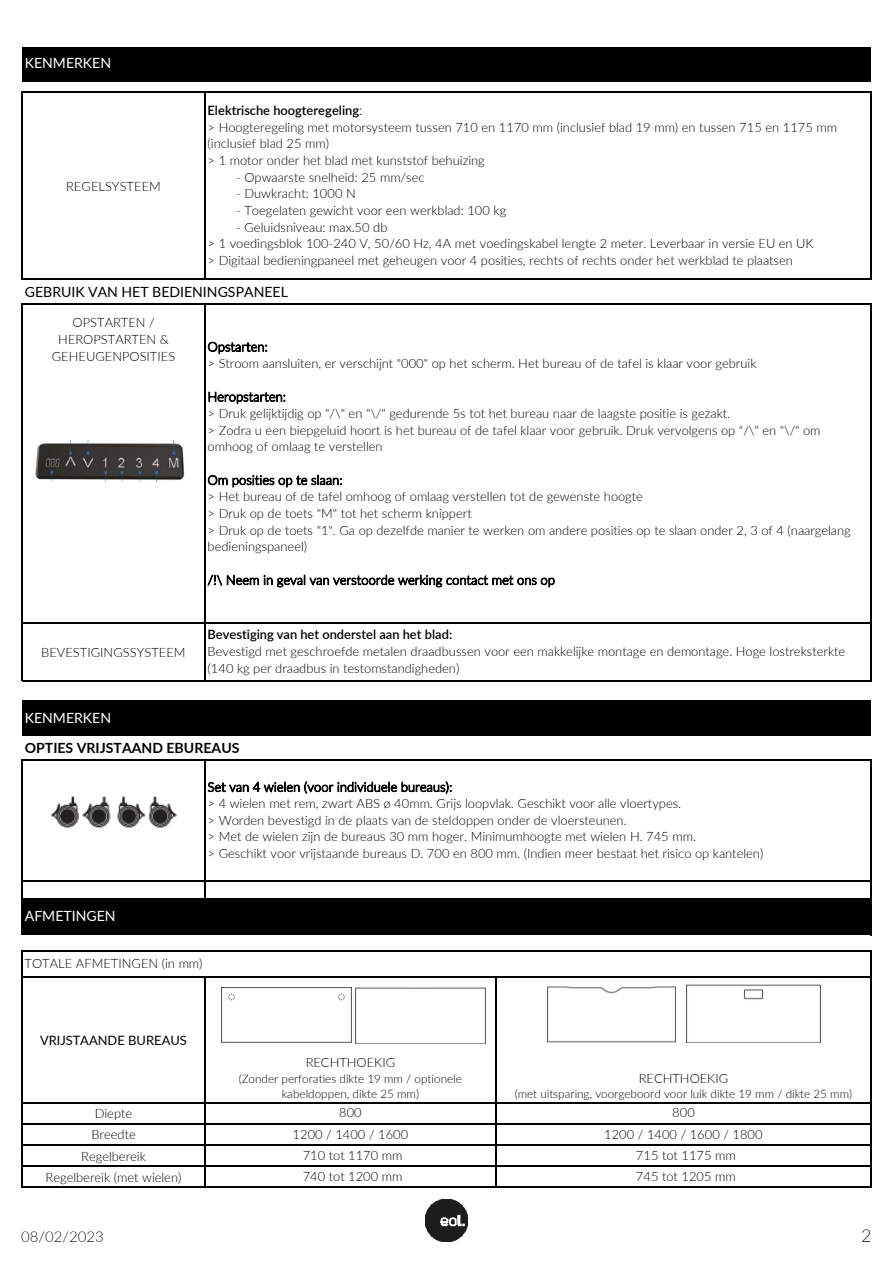
<style>
.page{position:relative;width:893px;height:1263px;background:#fff}
.page>*{position:absolute;margin:0;border:0;box-sizing:border-box;transform-origin:0 0}
.t1{font:300 18px "Lato";color:#231f20}
.t2{font:300 15px "Lato";color:#231f20}
.t3{font:14.1px "Lato";color:#000}
.t4{font:14.1px "Lato";color:#fff}
.t5{font:700 14.1px "Lato";color:#000}
.t6{font:300 12.9px/16.6px "Lato";color:#000}
.t7{font:12.9px "Lato";color:#000}
.t8{font:300 11.7px/15.3px "Lato";color:#000;text-align:center}
.s1{font-weight:600}
</style>
<div class="page">
<img style="left:425px;top:1199px;width:43px;height:43px">
<div style="left:23px;top:47px;width:848px;height:35px;background:#000"></div>
<div style="left:23px;top:700px;width:848px;height:36px;background:#000"></div>
<div style="left:23px;top:899px;width:848px;height:36px;background:#000"></div>
<hr style="left:21px;top:91px;width:1px;height:189px;background:#000">
<hr style="left:204px;top:93px;width:1px;height:187px;background:#000">
<hr style="left:870px;top:93px;width:2px;height:187px;background:#000">
<hr style="left:21px;top:303px;width:1px;height:378px;background:#000">
<hr style="left:204px;top:305px;width:1px;height:376px;background:#000">
<hr style="left:870px;top:305px;width:2px;height:376px;background:#000">
<hr style="left:21px;top:760px;width:1px;height:175px;background:#000">
<hr style="left:870px;top:761px;width:2px;height:174px;background:#000">
<hr style="left:204px;top:761px;width:1px;height:138px;background:#000">
<hr style="left:21px;top:950px;width:1px;height:238px;background:#000">
<hr style="left:204px;top:977px;width:1px;height:211px;background:#000">
<hr style="left:870px;top:951px;width:2px;height:237px;background:#000">
<hr style="left:495px;top:977px;width:1px;height:211px;background:#000">
<hr style="left:22px;top:91px;width:850px;height:2px;background:#000">
<hr style="left:22px;top:279px;width:850px;height:1px;background:#000">
<hr style="left:22px;top:303px;width:850px;height:2px;background:#000">
<hr style="left:22px;top:623px;width:850px;height:1px;background:#000">
<hr style="left:22px;top:680px;width:850px;height:1px;background:#000">
<hr style="left:22px;top:760px;width:850px;height:1px;background:#000">
<hr style="left:22px;top:880px;width:850px;height:1px;background:#000">
<hr style="left:22px;top:898px;width:850px;height:1px;background:#000">
<hr style="left:22px;top:934px;width:850px;height:1px;background:#000">
<hr style="left:22px;top:950px;width:850px;height:1px;background:#000">
<hr style="left:22px;top:976px;width:850px;height:1px;background:#000">
<hr style="left:22px;top:1102px;width:850px;height:1px;background:#000">
<hr style="left:22px;top:1123px;width:850px;height:1px;background:#000">
<hr style="left:22px;top:1144px;width:850px;height:1px;background:#000">
<hr style="left:22px;top:1165px;width:850px;height:2px;background:#000">
<hr style="left:22px;top:1187px;width:850px;height:1px;background:#000">
<img style="left:547px;top:986px;width:128px;height:57px">
<img style="left:221px;top:987px;width:131px;height:56px">
<img style="left:687px;top:984px;width:133px;height:58px">
<img style="left:355px;top:987px;width:130px;height:56px">
<div style="left:402px;top:992px;width:43px;height:18px;background:#fff"></div>
<img style="left:35px;top:440px;width:149px;height:41px">
<img style="left:50px;top:796px;width:127px;height:32px">
<p class="t4" style="left:25px;top:53px;width:88px">KENMERKEN</p>
<p class="t6" style="left:66px;top:177px;width:96px">REGELSYSTEEM</p>
<p class="t6" style="left:208px;top:102px;width:631px"><span class="s1">Elektrische hoogteregeling</span>:<br>&gt; Hoogteregeling met motorsysteem tussen 710 en 1170 mm (inclusief blad 19 mm) en tussen 715 en 1175 mm (inclusief blad 25 mm)<br>&gt; 1 motor onder het blad met kunststof behuizing</p>
<p class="t6" style="left:236px;top:168px;width:190px">- Opwaarste snelheid: 25 mm/sec</p>
<p class="t6" style="left:236px;top:185px;width:121px">- Duwkracht: 1000 N</p>
<p class="t6" style="left:236px;top:201px;width:272px">- Toegelaten gewicht voor een werkblad: 100 kg</p>
<p class="t6" style="left:208px;top:218px;width:608px;text-indent:29px">- Geluidsniveau: max.50 db<br>&gt; 1 voedingsblok 100-240 V, 50/60 Hz, 4A met voedingskabel lengte 2 meter. Leverbaar in versie EU en UK &gt; Digitaal bedieningpaneel met geheugen voor 4 posities, rechts of rechts onder het werkblad te plaatsen</p>
<p class="t3" style="left:25px;top:282px;width:265px">GEBRUIK VAN HET BEDIENINGSPANEEL</p>
<p class="t6" style="left:52px;top:314px;width:125px;text-align:center">OPSTARTEN /<br>HEROPSTARTEN &amp;<br>GEHEUGENPOSITIES</p>
<p class="t6" style="left:208px;top:338px;width:550px">Opstarten:<br>&gt; Stroom aansluiten, er verschijnt "000" op het scherm. Het bureau of de tafel is klaar voor gebruik</p>
<p class="t6" style="left:208px;top:388px;width:615px">Heropstarten:<br>&gt; Druk gelijktijdig op "/\" en "\/" gedurende 5s tot het bureau naar de laagste positie is gezakt.<br>&gt; Zodra u een biepgeluid hoort is het bureau of de tafel klaar voor gebruik. Druk vervolgens op "/\" en "\/" om omhoog of omlaag te verstellen</p>
<p class="t6" style="left:208px;top:471px;width:645px">Om posities op te slaan:<br>&gt; Het bureau of de tafel omhoog of omlaag verstellen tot de gewenste hoogte<br>&gt; Druk op de toets "M" tot het scherm knippert<br>&gt; Druk op de toets "1". Ga op dezelfde manier te werken om andere posities op te slaan onder 2, 3 of 4 (naargelang bedieningspaneel)</p>
<p class="t6" style="left:208px;top:571px;width:349px">/!\ Neem in geval van verstoorde werking contact met ons op</p>
<p class="t6" style="left:41px;top:643px;width:146px">BEVESTIGINGSSYSTEEM</p>
<p class="t4" style="left:25px;top:707px;width:88px">KENMERKEN</p>
<p class="t6" style="left:208px;top:626px;width:639px"><span class="s1">Bevestiging van het onderstel aan het blad:<br></span>Bevestigd met geschroefde metalen draadbussen voor een makkelijke montage en demontage. Hoge lostreksterkte (140 kg per draadbus in testomstandigheden)</p>
<p class="t5" style="left:25px;top:738px;width:216px">OPTIES VRIJSTAAND EBUREAUS</p>
<p class="t4" style="left:25px;top:906px;width:92px">AFMETINGEN</p>
<p class="t6" style="left:208px;top:778px;width:557px">Set van 4 wielen (voor individuele bureaus):<br>&gt; 4 wielen met rem, zwart ABS ø 40mm. Grijs loopvlak. Geschikt voor alle vloertypes.<br>&gt; Worden bevestigd in de plaats van de steldoppen onder de vloersteunen.<br>&gt; Met de wielen zijn de bureaus 30 mm hoger. Minimumhoogte met wielen H. 745 mm.<br>&gt; Geschikt voor vrijstaande bureaus D. 700 en 800 mm. (Indien meer bestaat het risico op kantelen)</p>
<p class="t6" style="left:25px;top:954px;width:179px">TOTALE AFMETINGEN (in mm)</p>
<p class="t7" style="left:40px;top:1031px;width:148px">VRIJSTAANDE BUREAUS</p>
<p class="t6" style="left:46px;top:1102px;width:137px;line-height:21.1px;text-align:center">Diepte<br>Breedte<br>Regelbereik<br>Regelbereik (met wielen)</p>
<p class="t6" style="left:306px;top:1054px;width:91px">RECHTHOEKIG</p>
<p class="t8" style="left:239px;top:1071px;width:225px">(Zonder perforaties dikte 19 mm / optionele kabeldoppen, dikte 25 mm)</p>
<p class="t6" style="left:639px;top:1069px;width:91px">RECHTHOEKIG</p>
<p class="t8" style="left:515px;top:1086px;width:339px">(met uitsparing, voorgeboord voor luik dikte 19 mm / dikte 25 mm)</p>
<p class="t6" style="left:339px;top:1104px;width:24px">800</p>
<p class="t6" style="left:672px;top:1104px;width:24px">800</p>
<p class="t6" style="left:293px;top:1125px;width:117px">1200 / 1400 / 1600</p>
<p class="t6" style="left:604px;top:1125px;width:160px">1200 / 1400 / 1600 / 1800</p>
<p class="t6" style="left:303px;top:1146px;width:101px">710 tot 1170 mm</p>
<p class="t6" style="left:636px;top:1146px;width:101px">715 tot 1175 mm</p>
<p class="t6" style="left:303px;top:1167px;width:101px">740 tot 1200 mm</p>
<p class="t6" style="left:636px;top:1167px;width:101px">745 tot 1205 mm</p>
<p class="t2" style="left:21px;top:1226px;width:84px">08/02/2023</p>
<h1 class="t1" style="left:861px;top:1223px;width:12px">2</h1>
</div>
